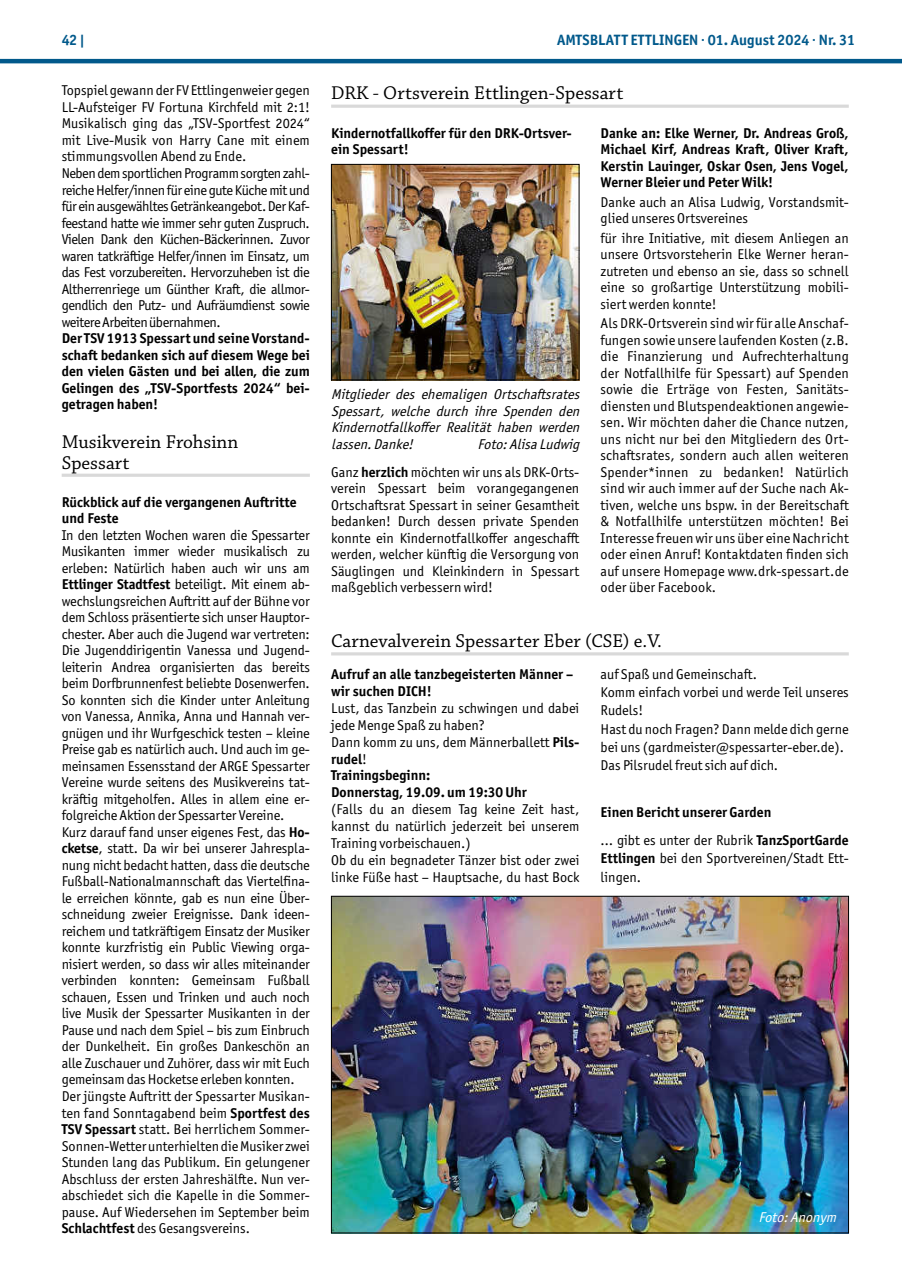
<style>
.page{position:relative;width:902px;height:1280px;background:#fff}
.page>*{position:absolute;margin:0;border:0;box-sizing:border-box;transform-origin:0 0}
.t1{font:19.5px/21px "Chaparral Pro";color:#000}
.t2{font:700 15px "Officina Sans ITC Pro";color:#01598b}
.t3{font:14.25px/16.5px "Officina Sans ITC Pro";letter-spacing:-.01em;color:#000}
.t4{font:14.25px/16.5px "Officina Sans ITC Pro";letter-spacing:-.03em;color:#000}
.t5{font:700 14.25px/16.5px "Officina Sans ITC Pro";color:#000}
.t6{font:italic 14.25px/16.5px "Officina Sans ITC Pro";letter-spacing:-.01em;color:#000;text-align:justify}
.t7{font:italic 14.25px "Officina Sans ITC Pro";color:#fff}
.s1{font-weight:700}
.s2{font-style:italic}
.s3{font-weight:400}
</style>
<div class="page">
<hr style="left:0;top:59px;width:901px;height:4px;background:#01598b">
<hr style="left:62px;top:474px;width:248px;height:3px;background:#d9d9d9">
<img style="left:333px;top:166px;width:244px;height:212px">
<div style="left:331px;top:164px;width:248px;height:216px;border:1px solid #000"></div>
<hr style="left:331px;top:105px;width:517px;height:3px;background:#d9d9d9">
<hr style="left:331px;top:652px;width:517px;height:3px;background:#d9d9d9">
<img style="left:333px;top:898px;width:513px;height:333px">
<p class="t2" style="left:62px;top:31px;width:25px">42 |</p>
<p class="t2" style="left:557px;top:31px;width:299px">AMTSBLATT ETTLINGEN · 01. August 2024 · Nr. 31</p>
<p class="t4" style="left:62px;top:82px;width:250px">Topspiel gewann der FV Ettlingenweier gegen LL-Aufsteiger FV Fortuna Kirchfeld mit 2:1!<br>Musikalisch ging das „TSV-Sportfest 2024“ mit Live-Musik von Harry Cane mit einem stimmungsvollen Abend zu Ende.<br>Neben dem sportlichen Programm sorgten zahl&shy;reiche Helfer/innen für eine gute Küche mit und für ein ausgewähltes Getränkeangebot. Der Kaf&shy;feestand hatte wie immer sehr guten Zuspruch.<br>Vielen Dank den Küchen-Bäckerinnen. Zuvor waren tatkräftige Helfer/innen im Einsatz, um das Fest vorzubereiten. Hervorzuheben ist die Altherrenriege um Günther Kraft, die allmor&shy;gendlich den Putz- und Aufräumdienst sowie weitere Arbeiten übernahmen.</p>
<p class="t5" style="left:62px;top:330px;width:250px;text-align:justify">Der TSV 1913 Spessart und seine Vorstand&shy;schaft bedanken sich auf diesem Wege bei den vielen Gästen und bei allen, die zum Gelingen des „TSV-Sportfests 2024“ bei&shy;getragen haben!</p>
<h1 class="t1" style="left:62px;top:432px;width:178px">Musikverein Frohsinn<br>Spessart</h1>
<p class="t5" style="left:62px;top:493px;width:236px">Rückblick auf die vergangenen Auftritte und Feste</p>
<p class="t3" style="left:62px;top:527px;width:250px">In den letzten Wochen waren die Spessarter Musikanten immer wieder musikalisch zu erleben: Natürlich haben auch wir uns am <span class="s1">Ettlinger Stadtfest</span> beteiligt. Mit einem ab&shy;wechslungsreichen Auftritt auf der Bühne vor dem Schloss präsentierte sich unser Hauptor&shy;chester. Aber auch die Jugend war vertreten:<br>Die Jugenddirigentin Vanessa und Jugend&shy;leiterin Andrea organisierten das bereits beim Dorfbrunnenfest beliebte Dosenwerfen.<br>So konnten sich die Kinder unter Anleitung von Vanessa, Annika, Anna und Hannah ver&shy;gnügen und ihr Wurfgeschick testen – kleine Preise gab es natürlich auch. Und auch im ge&shy;meinsamen Essensstand der ARGE Spessarter Vereine wurde seitens des Musikvereins tat&shy;kräftig mitgeholfen. Alles in allem eine er&shy;folgreiche Aktion der Spessarter Vereine.<br>Kurz darauf fand unser eigenes Fest, das <span class="s1">Ho&shy;cketse</span>, statt. Da wir bei unserer Jahrespla&shy;nung nicht bedacht hatten, dass die deutsche Fußball-Nationalmannschaft das Viertelfina&shy;le erreichen könnte, gab es nun eine Über&shy;schneidung zweier Ereignisse. Dank ideen&shy;reichem und tatkräftigem Einsatz der Musiker konnte kurzfristig ein Public Viewing orga&shy;nisiert werden, so dass wir alles miteinander verbinden konnten: Gemeinsam Fußball schauen, Essen und Trinken und auch noch live Musik der Spessarter Musikanten in der Pause und nach dem Spiel – bis zum Einbruch der Dunkelheit. Ein großes Dankeschön an alle Zuschauer und Zuhörer, dass wir mit Euch gemeinsam das Hocketse erleben konnten.<br>Der jüngste Auftritt der Spessarter Musikan&shy;ten fand Sonntagabend beim <span class="s1">Sportfest des TSV Spessart</span> statt. Bei herrlichem Sommer-Sonnen-Wetter unterhielten die Musiker zwei Stunden lang das Publikum. Ein gelungener Abschluss der ersten Jahreshälfte. Nun ver&shy;abschiedet sich die Kapelle in die Sommer&shy;pause. Auf Wiedersehen im September beim <span class="s1">Schlachtfest</span> des Gesangsvereins.</p>
<h1 class="t1" style="left:331px;top:84px;width:294px">DRK - Ortsverein Ettlingen-Spessart</h1>
<p class="t5" style="left:600px;top:125px;width:250px;text-align:justify">Danke an: Elke Werner, Dr. Andreas Groß, Michael Kirf, Andreas Kraft, Oliver Kraft, Kerstin Lauinger, Oskar Osen, Jens Vogel, Werner Bleier und Peter Wilk!</p>
<p class="t3" style="left:600px;top:194px;width:250px">Danke auch an Alisa Ludwig, Vorstandsmit&shy;glied unseres Ortsvereines</p>
<p class="t3" style="left:600px;top:230px;width:250px;text-align:justify">für ihre Initiative, mit diesem Anliegen an unsere Ortsvorsteherin Elke Werner heran&shy;zutreten und ebenso an sie, dass so schnell eine so großartige Unterstützung mobili&shy;siert werden konnte!</p>
<p class="t3" style="left:600px;top:315px;width:250px;text-align:justify">Als DRK-Ortsverein sind wir für alle Anschaf&shy;fungen sowie unsere laufenden Kosten (z.B. die Finanzierung und Aufrechterhaltung der Notfallhilfe für Spessart) auf Spenden sowie die Erträge von Festen, Sanitäts&shy;diensten und Blutspendeaktionen angewie&shy;sen. Wir möchten daher die Chance nutzen, uns nicht nur bei den Mitgliedern des Ort&shy;schaftsrates, sondern auch allen weiteren Spender*innen zu bedanken! Natürlich sind wir auch immer auf der Suche nach Ak&shy;tiven, welche uns bspw. in der Bereitschaft &amp; Notfallhilfe unterstützen möchten! Bei Interesse freuen wir uns über eine Nachricht oder einen Anruf! Kontaktdaten finden sich auf unsere Homepage www.drk-spessart.de oder über Facebook.</p>
<p class="t5" style="left:331px;top:125px;width:242px">Kindernotfallkoffer für den DRK-Ortsver&shy;ein Spessart!</p>
<p class="t6" style="left:331px;top:386px;width:253px">Mitglieder des ehemaligen Ortschaftsrates Spessart, welche durch ihre Spenden den Kindernotfallkoffer Realität haben werden lassen.Danke!</p>
<p class="t3" style="left:331px;top:430px;width:253px;line-height:28.2px;text-align:right"><span class="s2">Foto:AlisaLudwig<br></span>Ganz <span class="s1">herzlich</span> möchten wir uns als DRK-Orts-</p>
<p class="t3" style="left:331px;top:480px;width:250px;text-align:justify">verein Spessart beim vorangegangenen Ortschaftsrat Spessart in seiner Gesamtheit bedanken! Durch dessen private Spenden konnte ein Kindernotfallkoffer angeschafft werden, welcher künftig die Versorgung von Säuglingen und Kleinkindern in Spessart maßgeblich verbessern wird!</p>
<h1 class="t1" style="left:331px;top:631px;width:332px">Carnevalverein Spessarter Eber (CSE) e.V.</h1>
<p class="t5" style="left:331px;top:666px;width:244px">Aufruf an alle tanzbegeisterten Männer – wir suchen DICH!</p>
<p class="t3" style="left:331px;top:700px;width:250px">Lust, das Tanzbein zu schwingen und dabei jede Menge Spaß zu haben?<br>Dann komm zu uns, dem Männerballett <span class="s1">Pils&shy;rudel</span>!<br><span class="s1">Trainingsbeginn:<br>Donnerstag, 19.09. um 19:30 Uhr</span></p>
<p class="t3" style="left:331px;top:801px;width:250px">(Falls du an diesem Tag keine Zeit hast, kannst du natürlich jederzeit bei unserem Training vorbeischauen.)<br>Ob du ein begnadeter Tänzer bist oder zwei linke Füße hast – Hauptsache, du hast Bock</p>
<p class="t3" style="left:600px;top:665px;width:250px;line-height:18.1px">auf Spaß und Gemeinschaft.<br>Komm einfach vorbei und werde Teil unseres Rudels!<br>Hast du noch Fragen? Dann melde dich gerne bei uns (gardmeister@spessarter-eber.de).<br>Das Pilsrudel freut sich auf dich.</p>
<p class="t5" style="left:600px;top:797px;width:250px;line-height:28.8px">Einen Bericht unserer Garden<br><span class="s3">… gibt es unter der Rubrik</span> TanzSportGarde</p>
<p class="t3" style="left:600px;top:849px;width:250px;line-height:18.1px"><span class="s1">Ettlingen</span> bei den Sportvereinen/Stadt Ett&shy;lingen.</p>
<p class="t7" style="left:758px;top:1209px;width:83px">Foto:Anonym</p>
</div>
